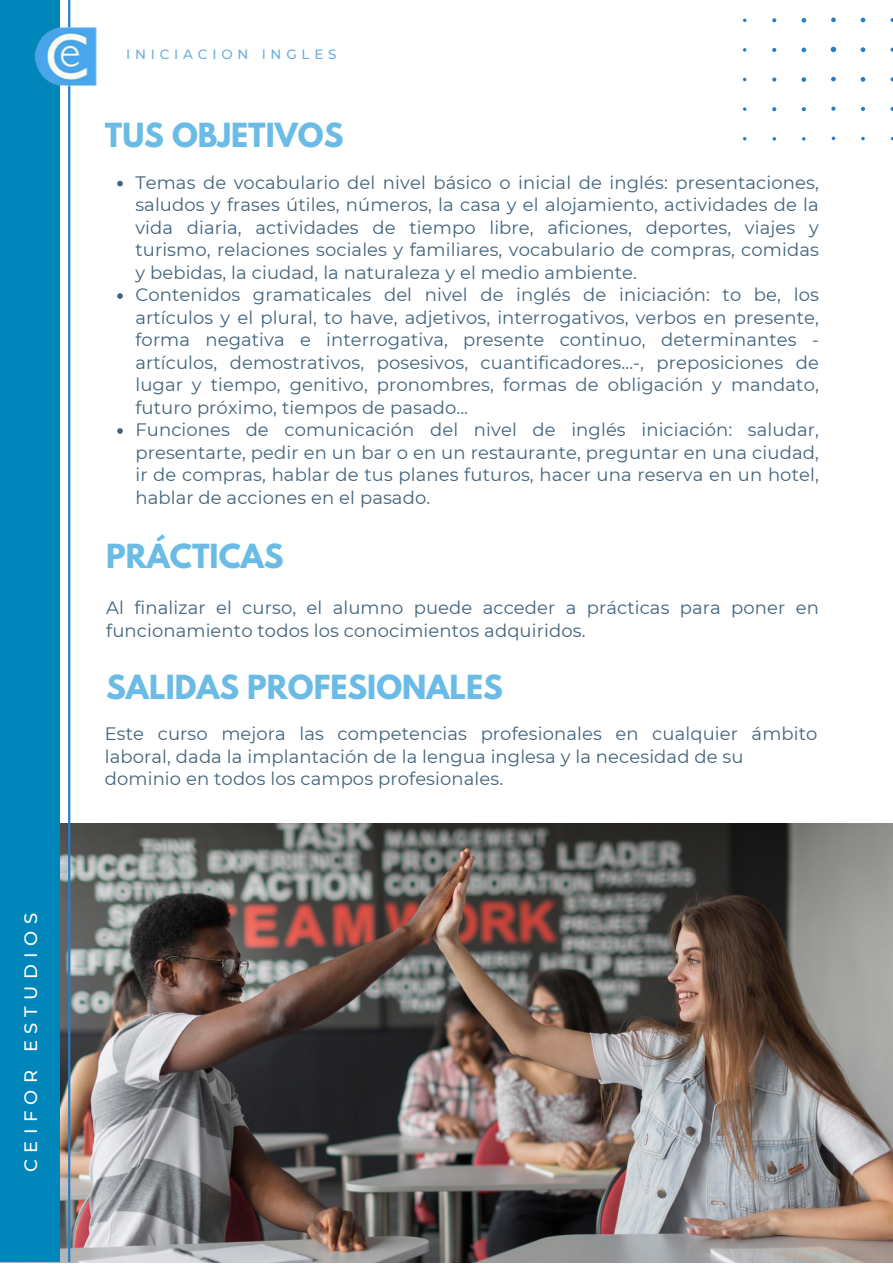
<style>
.page{position:relative;width:893px;height:1264px;background:#fff}
.page>*{position:absolute;margin:0;border:0;box-sizing:border-box;transform-origin:0 0}
.t1{font:700 29.4px "League Spartan";color:#6abbe5}
.t2{font:18px/22.5px "Montserrat";letter-spacing:.005em;color:#42637b;text-align:justify}
.t3{font:500 18px "Montserrat";letter-spacing:.355em;color:#fff}
.t4{font:500 13.5px "Montserrat";letter-spacing:.355em;color:#6aafdd}
</style>
<div class="page">
<img style="left:60px;top:823px;width:832px;height:438px">
<hr style="left:68px;top:0;width:2px;height:1262px;background:#257fc8">
<div style="left:0;top:0;width:60px;height:1262px;background:#0186bc"></div>
<svg style="left:743px;top:17px;width:149px;height:124px"></svg>
<img style="left:35px;top:22px;width:62px;height:68px">
<svg style="left:117px;top:181px;width:6px;height:5px"></svg>
<svg style="left:117px;top:293px;width:6px;height:6px"></svg>
<svg style="left:117px;top:428px;width:6px;height:6px"></svg>
<p class="t3" style="left:20px;top:1172px;width:260px;rotate:-90deg">CEIFOR ESTUDIOS</p>
<p class="t4" style="left:126px;top:46px;width:212px">INICIACION INGLES</p>
<p class="t1" style="left:105px;top:120px;width:240px">TUS OBJETIVOS</p>
<p class="t2" style="left:135px;top:171px;width:685px">Temas de vocabulario del nivel básico o inicial de inglés: presentaciones, saludos y frases útiles, números, la casa y el alojamiento, actividades de la vida diaria, actividades de tiempo libre, aficiones, deportes, viajes y turismo, relaciones sociales y familiares, vocabulario de compras, comidas y bebidas, la ciudad, la naturaleza y el medio ambiente.</p>
<p class="t2" style="left:135px;top:283px;width:685px">Contenidos gramaticales del nivel de inglés de iniciación: to be, los artículos y el plural, to have, adjetivos, interrogativos, verbos en presente, forma negativa e interrogativa, presente continuo, determinantes - artículos, demostrativos, posesivos, cuantificadores...-, preposiciones de lugar y tiempo, genitivo, pronombres, formas de obligación y mandato, futuro próximo, tiempos de pasado...</p>
<p class="t2" style="left:135px;top:418px;width:685px">Funciones de comunicación del nivel de inglés iniciación: saludar, presentarte, pedir en un bar o en un restaurante, preguntar en una ciudad, ir de compras, hablar de tus planes futuros, hacer una reserva en un hotel, hablar de acciones en el pasado.</p>
<p class="t1" style="left:106px;top:541px;width:179px">PRÁCTICAS</p>
<p class="t2" style="left:106px;top:596px;width:714px">Al finalizar el curso, el alumno puede acceder a prácticas para poner en funcionamiento todos los conocimientos adquiridos.</p>
<p class="t1" style="left:106px;top:672px;width:398px">SALIDAS PROFESIONALES</p>
<p class="t2" style="left:105px;top:722px;width:714px">Este curso mejora las competencias profesionales en cualquier ámbito laboral, dada la implantación de la lengua inglesa y la necesidad de su</p>
<p class="t2" style="left:105px;top:767px;width:400px">dominio en todos los campos profesionales.</p>
</div>
